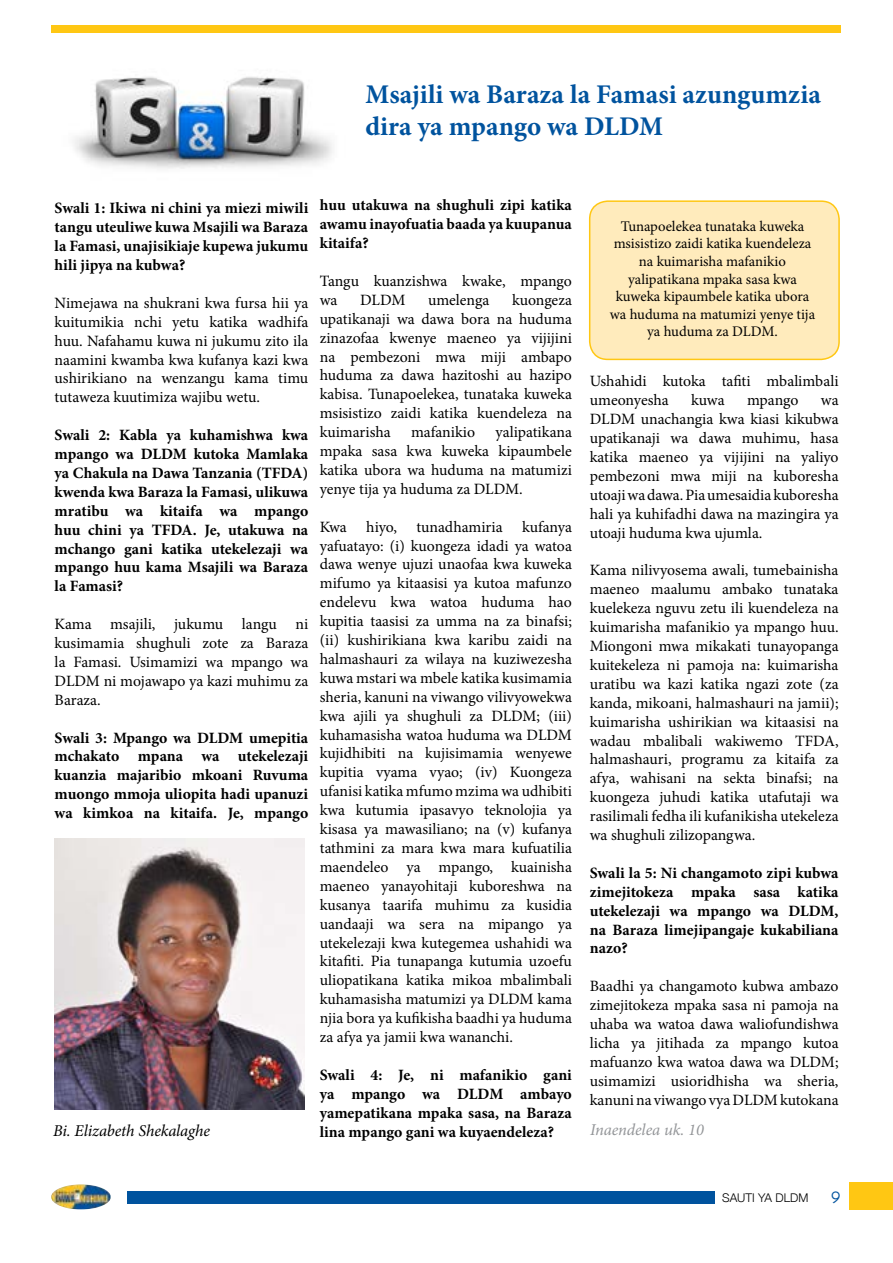
<style>
.page{position:relative;width:893px;height:1263px;background:#fff}
.page>*{position:absolute;margin:0;border:0;box-sizing:border-box;transform-origin:0 0}
.t1{font:700 27px/32.4px "Minion Pro";color:#00539e}
.t2{font:18px "Kabel";color:#00539e}
.t3{font:italic 16.5px "Minion Pro";letter-spacing:-.005em;color:#000}
.t4{font:italic 16.5px "Minion Pro";letter-spacing:-.005em;color:#939598}
.t5{font:15.75px/18.9px "Minion Pro";color:#000;text-align:justify}
.t6{font:700 15.75px/18.9px "Minion Pro";color:#000;text-align:justify}
.t7{font:14.7px/17.7px "Minion Pro";color:#000;text-align:center}
.t8{font:300 12px "Helvetica Neue";color:#000}
</style>
<div class="page">
<img style="left:51px;top:1184px;width:60px;height:25px">
<div style="left:51px;top:25px;width:789px;height:8px;background:#ffc713"></div>
<div style="left:849px;top:1182px;width:44px;height:27px;background:#ffc713"></div>
<div style="left:127px;top:1191px;width:587px;height:13px;background:#00539e"></div>
<img style="left:74px;top:77px;width:258px;height:92px">
<img style="left:55px;top:838px;width:249px;height:272px">
<div style="left:590px;top:201px;width:249px;height:158px;background:#ffebbc;border-radius:18px"></div>
<div style="left:589px;top:200px;width:251px;height:160px;border:2px solid #ffc713;border-radius:18px"></div>
<h1 class="t1" style="left:365px;top:78px;width:457px">Msajili wa Baraza la Famasi azungumzia dira ya mpango wa DLDM</h1>
<p class="t6" style="left:320px;top:196px;width:254px">huu utakuwa na shughuli zipi katika awamu inayofuatia baada ya kuupanua kitaifa?</p>
<p class="t5" style="left:320px;top:271px;width:254px">Tangu kuanzishwa kwake, mpango wa</p>
<p class="t6" style="left:55px;top:199px;width:255px">Swali 1: Ikiwa ni chini ya miezi miwili tangu uteuliwe kuwa Msajili wa Baraza la Famasi, unajisikiaje kupewa jukumu hili jipya na kubwa?</p>
<p class="t5" style="left:55px;top:293px;width:255px">Nimejawa na shukrani kwa fursa hii ya kuitumikia nchi yetu katika wadhifa huu. Nafahamu kuwa ni jukumu zito ila naamini kwamba kwa kufanya kazi kwa ushirikiano na wenzangu kama timu tutaweza kuutimiza wajibu wetu.</p>
<p class="t6" style="left:55px;top:425px;width:255px">Swali 2: Kabla ya kuhamishwa kwa mpango wa DLDM kutoka Mamlaka ya Chakula na Dawa Tanzania (TFDA) kwenda kwa Baraza la Famasi, ulikuwa mratibu wa kitaifa wa mpango huu chini ya TFDA. Je, utakuwa na mchango gani katika utekelezaji wa mpango huu kama Msajili wa Baraza la Famasi?</p>
<p class="t5" style="left:55px;top:615px;width:255px">Kama msajili, jukumu langu ni kusimamia shughuli zote za Baraza la Famasi. Usimamizi wa mpango wa DLDM ni mojawapo ya kazi muhimu za Baraza.</p>
<p class="t6" style="left:55px;top:728px;width:255px">Swali 3: Mpango wa DLDM umepitia mchakato mpana wa utekelezaji kuanzia majaribio mkoani Ruvuma muongo mmoja uliopita hadi upanuzi wa kimkoa na kitaifa. Je, mpango</p>
<p class="t7" style="left:610px;top:217px;width:207px">Tunapoelekea tunataka kuweka msisistizo zaidi katika kuendeleza na kuimarisha mafanikio yalipatikana mpaka sasa kwa kuweka kipaumbele katika ubora wa huduma na matumizi yenye tija ya huduma za DLDM.</p>
<p class="t5" style="left:320px;top:290px;width:254px;text-indent:192px">kuongeza upatikanaji wa dawa bora na huduma zinazofaa kwenye maeneo ya vijijini na pembezoni mwa miji ambapo huduma za dawa hazitoshi au hazipo kabisa. Tunapoelekea, tunataka kuweka msisistizo zaidi katika kuendeleza na kuimarisha</p>
<p class="t5" style="left:360px;top:290px;width:47px">DLDM</p>
<p class="t5" style="left:428px;top:290px;width:63px">umelenga</p>
<p class="t5" style="left:590px;top:372px;width:250px">Ushahidi kutoka tafiti mbalimbali umeonyesha</p>
<p class="t5" style="left:691px;top:391px;width:35px">kuwa</p>
<p class="t5" style="left:747px;top:391px;width:53px">mpango</p>
<p class="t5" style="left:590px;top:391px;width:250px;text-indent:231px">wa DLDM unachangia kwa kiasi kikubwa upatikanaji wa dawa muhimu, hasa katika maeneo ya vijijini na yaliyo pembezoni mwa miji na kuboresha utoaji wa dawa. Pia umesaidia kuboresha hali ya kuhifadhi dawa na mazingira ya utoaji huduma kwa ujumla.</p>
<p class="t5" style="left:590px;top:561px;width:250px">Kama nilivyosema awali, tumebainisha maeneo maalumu ambako tunataka kuelekeza nguvu zetu ili kuendeleza na kuimarisha mafanikio ya mpango huu.<br>Miongoni mwa mikakati tunayopanga kuitekeleza ni pamoja na: kuimarisha uratibu wa kazi katika ngazi zote (za kanda, mikoani, halmashauri na jamii); kuimarisha ushirikian wa kitaasisi na wadau mbalibali wakiwemo TFDA, halmashauri, programu za kitaifa za afya, wahisani na sekta binafsi; na kuongeza juhudi katika utafutaji wa rasilimali fedha ili kufanikisha utekeleza wa shughuli zilizopangwa.</p>
<p class="t6" style="left:590px;top:863px;width:250px">Swali la 5: Ni changamoto zipi kubwa zimejitokeza mpaka sasa katika utekelezaji wa mpango wa DLDM, na Baraza limejipangaje kukabiliana nazo?</p>
<p class="t5" style="left:590px;top:977px;width:250px">Baadhi ya changamoto kubwa ambazo zimejitokeza mpaka sasa ni pamoja na uhaba wa watoa dawa waliofundishwa licha ya jitihada za mpango kutoa mafuanzo kwa watoa dawa wa DLDM; usimamizi usioridhisha wa sheria, kanuni na viwango vya DLDM kutokana</p>
<p class="t5" style="left:320px;top:423px;width:254px;text-indent:176px">yalipatikana mpaka sasa kwa kuweka kipaumbele katika ubora wa huduma na matumizi yenye tija ya huduma za DLDM.</p>
<p class="t5" style="left:320px;top:517px;width:254px">Kwa hiyo, tunadhamiria kufanya yafuatayo: (i) kuongeza idadi ya watoa dawa wenye ujuzi unaofaa kwa kuweka mifumo ya kitaasisi ya kutoa mafunzo endelevu kwa watoa huduma hao kupitia taasisi za umma na za binafsi; (ii) kushirikiana kwa karibu zaidi na halmashauri za wilaya na kuziwezesha kuwa mstari wa mbele katika kusimamia sheria, kanuni na viwango vilivyowekwa kwa ajili ya shughuli za DLDM; (iii) kuhamasisha watoa huduma wa DLDM kujidhibiti na kujisimamia wenyewe kupitia vyama vyao; (iv) Kuongeza ufanisi katika mfumo mzima wa udhibiti kwa kutumia ipasavyo teknolojia ya kisasa ya mawasiliano; na (v) kufanya tathmini za mara kwa mara kufuatilia maendeleo ya mpango, kuainisha maeneo yanayohitaji kuboreshwa na kusanya taarifa muhimu za kusidia uandaaji wa sera na mipango ya utekelezaji kwa kutegemea ushahidi wa kitafiti. Pia tunapanga kutumia uzoefu uliopatikana katika mikoa mbalimbali kuhamasisha matumizi ya DLDM kama njia bora ya kufikisha baadhi ya huduma za afya ya jamii kwa wananchi.</p>
<p class="t6" style="left:320px;top:1065px;width:254px">Swali 4: Je, ni mafanikio gani ya mpango wa DLDM ambayo yamepatikana mpaka sasa, na Baraza lina mpango gani wa kuyaendeleza?</p>
<p class="t5" style="left:411px;top:423px;width:66px">mafanikio</p>
<p class="t3" style="left:53px;top:1119px;width:158px">Bi. Elizabeth Shekalaghe</p>
<p class="t4" style="left:590px;top:1118px;width:115px">Inaendelea uk. 10</p>
<p class="t8" style="left:722px;top:1188px;width:88px">SAUTI YA DLDM</p>
<p class="t2" style="left:831px;top:1186px;width:10px">9</p>
</div>
